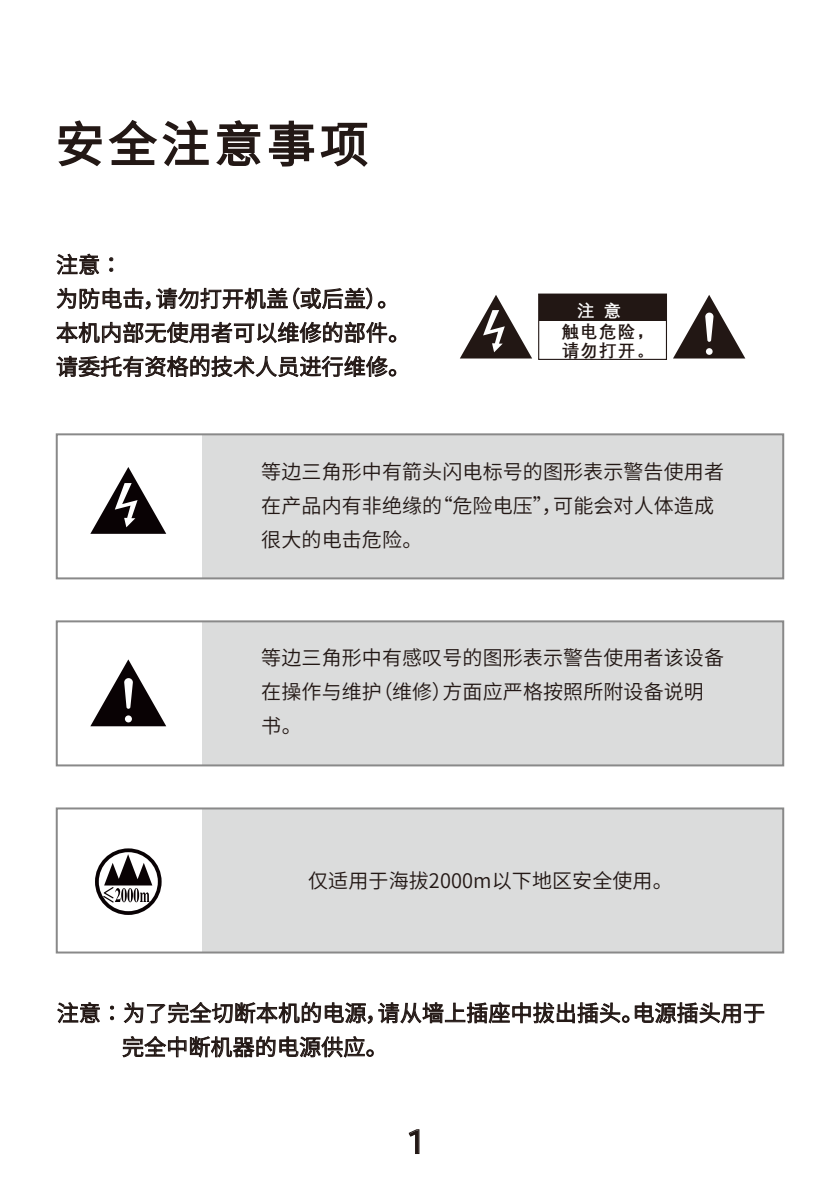
<style>
.page{position:relative;width:840px;height:1191px;background:#fff}
.page>*{position:absolute;margin:0;border:0;box-sizing:border-box;transform-origin:0 0}
.t1{font:48px "Source Han Sans CN";letter-spacing:.1em;color:#231815}
.t2{font:42px "Catamaran";color:#231815}
.t3{font:22px/34px "Source Han Sans CN";letter-spacing:.005em;color:#231815}
.t4{font:20px/34px "Source Han Sans CN";letter-spacing:.005em;color:#231815}
.t5{font:700 17.4px/19.6px "Deng Xian";letter-spacing:.07em;color:#211512}
.t6{font:700 17.4px "Deng Xian";color:#fff}
</style>
<div class="page">
<div style="left:202px;top:434px;width:580px;height:144px;background:#dbdcdc"></div>
<svg style="left:90px;top:467px;width:76px;height:67px"></svg>
<svg style="left:90px;top:659px;width:76px;height:67px"></svg>
<div style="left:125px;top:715px;width:7px;height:7px;background:#fff;border-radius:50%"></div>
<svg style="left:95px;top:848px;width:66px;height:67px"></svg>
<svg style="left:460px;top:295px;width:72px;height:63px"></svg>
<svg style="left:673px;top:295px;width:72px;height:63px"></svg>
<svg style="left:705px;top:348px;width:7px;height:7px"></svg>
<div style="left:538px;top:293px;width:128px;height:67px;border:1px solid #221714"></div>
<div style="left:538px;top:294px;width:128px;height:27px;background:#221714"></div>
<svg style="left:58px;top:120px;width:203px;height:47px"></svg>
<svg style="left:268px;top:120px;width:100px;height:47px"></svg>
<svg style="left:56px;top:254px;width:43px;height:21px"></svg>
<svg style="left:109px;top:257px;width:4px;height:4px"></svg>
<svg style="left:56px;top:288px;width:94px;height:22px"></svg>
<svg style="left:156px;top:287px;width:229px;height:22px"></svg>
<svg style="left:56px;top:322px;width:340px;height:22px"></svg>
<svg style="left:56px;top:355px;width:340px;height:22px"></svg>
<div style="left:56px;top:433px;width:727px;height:146px;border:2px solid #898989"></div>
<div style="left:202px;top:621px;width:580px;height:144px;background:#dbdcdc"></div>
<div style="left:56px;top:620px;width:727px;height:146px;border:2px solid #898989"></div>
<div style="left:202px;top:808px;width:580px;height:144px;background:#dbdcdc"></div>
<div style="left:56px;top:807px;width:727px;height:146px;border:2px solid #898989"></div>
<svg style="left:57px;top:1002px;width:43px;height:21px"></svg>
<svg style="left:110px;top:1016px;width:4px;height:4px"></svg>
<svg style="left:123px;top:1002px;width:249px;height:22px"></svg>
<svg style="left:378px;top:1002px;width:385px;height:21px"></svg>
<svg style="left:122px;top:1036px;width:251px;height:21px"></svg>
<svg style="left:408px;top:1129px;width:11px;height:25px"></svg>
<h1 class="t1" style="left:56px;top:117px;width:313px">安全注意事项</h1>
<p class="t3" style="left:56px;top:248px;width:355px">注意∶<br>为防电击，请勿打开机盖（或后盖）。本机内部无使用者可以维修的部件。请委托有资格的技术人员进行维修。</p>
<p class="t6" style="left:576px;top:299px;width:46px">注意</p>
<p class="t5" style="left:561px;top:320px;width:94px">触电危险，请勿打开。</p>
<p class="t4" style="left:261px;top:455px;width:464px">等边三角形中有箭头闪电标号的图形表示警告使用者在产品内有非绝缘的“危险电压”，可能会对人体造成很大的电击危险。</p>
<p class="t4" style="left:261px;top:641px;width:464px">等边三角形中有感叹号的图形表示警告使用者该设备在操作与维护（维修）方面应严格按照所附设备说明书。</p>
<p class="t4" style="left:308px;top:864px;width:366px">仅适用于海拔2000m以下地区安全使用。</p>
<p class="t3" style="left:122px;top:996px;width:644px;text-indent:-65px">注意∶为了完全切断本机的电源，请从墙上插座中拔出插头。电源插头用于完全中断机器的电源供应。</p>
<h2 class="t2" style="left:408px;top:1114px;width:15px">1</h2>
</div>
